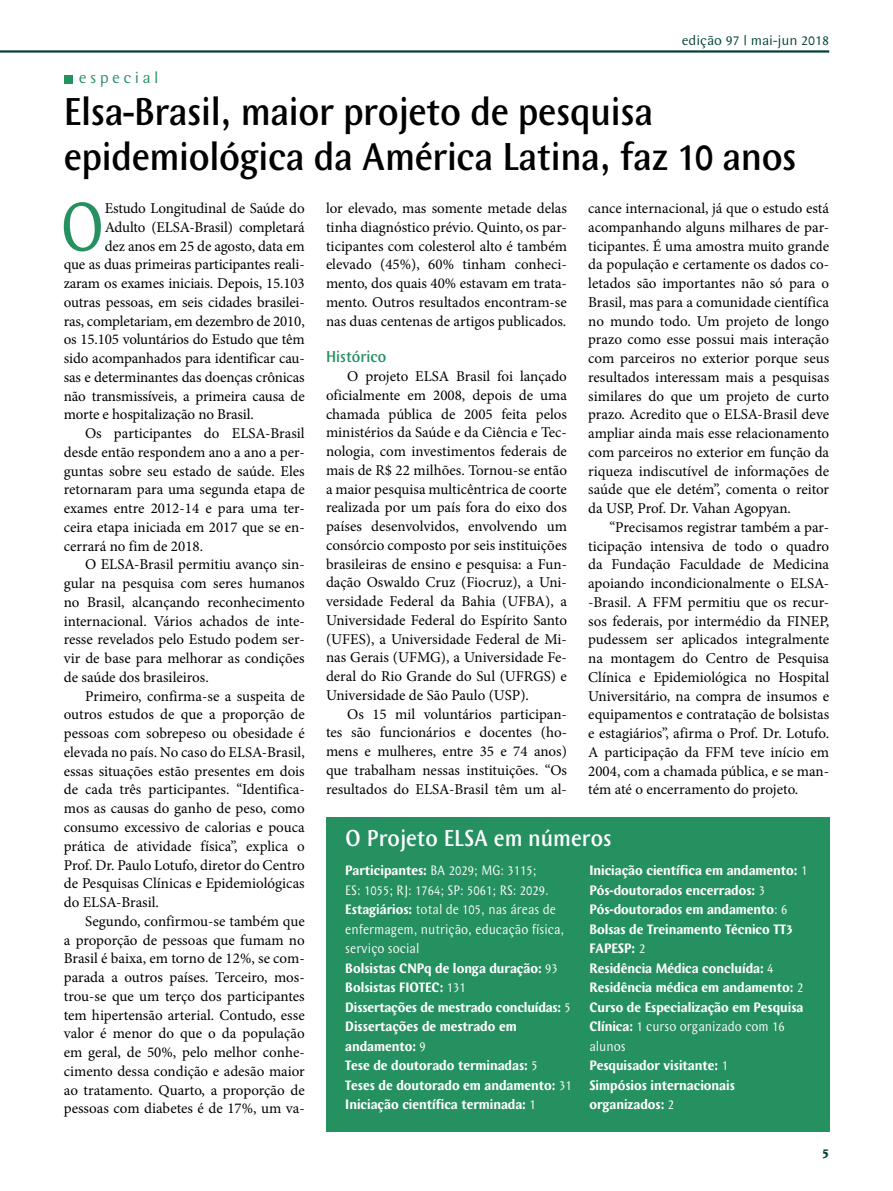
<style>
.page{position:relative;width:893px;height:1191px;background:#fff}
.page>*{position:absolute;margin:0;border:0;box-sizing:border-box;transform-origin:0 0}
.t1{font:71.25px "Wunderlich";color:#259060;scale:.9 1}
.t2{font:500 40.5px/45px "Wunderlich";letter-spacing:-.01em;color:#000;scale:.9 1}
.t3{font:500 24px "Wunderlich";color:#fff;scale:.9 1}
.t4{font:500 16.5px "Wunderlich";color:#259060;scale:.9 1}
.t5{font:16.5px "Wunderlich";letter-spacing:.2em;color:#259060}
.t6{font:15px/18.8px "Minion Pro";letter-spacing:-.005em;color:#000;text-align:justify}
.t7{font:700 14.25px/19.5px "Wunderlich";color:#fff;scale:.9 1}
.t8{font:14.25px "Wunderlich";color:#004136}
.t9{font:700 14.25px "Wunderlich";color:#004136}
.s1{font-weight:400}
</style>
<div class="page">
<div style="left:64px;top:75px;width:9px;height:9px;background:#259060"></div>
<hr style="left:0;top:50px;width:829px;height:3px;background:#004136">
<div style="left:326px;top:816px;width:503px;height:315px;background:#259060"></div>
<p class="t8" style="left:682px;top:32px;width:149px">edição 97 | mai-jun 2018</p>
<p class="t5" style="left:79px;top:69px;width:81px">especial</p>
<h2 class="t2" style="left:64px;top:89px;width:816px">Elsa-Brasil, maior projeto de pesquisa epidemiológica da América Latina, faz 10 anos</h2>
<h1 class="t1" style="left:59px;top:187px;width:53px">O</h1>
<p class="t6" style="left:105px;top:199px;width:201px">Estudo Longitudinal de Saúde do</p>
<p class="t6" style="left:105px;top:218px;width:201px">Adulto (ELSA-Brasil) completará</p>
<p class="t6" style="left:105px;top:236px;width:201px">dez anos em 25 de agosto, data em</p>
<p class="t6" style="left:64px;top:255px;width:242px">que as duas primeiras participantes reali-</p>
<p class="t6" style="left:64px;top:274px;width:242px">zaram os exames iniciais. Depois, 15.103</p>
<p class="t6" style="left:64px;top:293px;width:242px">outras pessoas, em seis cidades brasilei-</p>
<p class="t6" style="left:64px;top:311px;width:242px">ras, completariam, em dezembro de 2010,</p>
<p class="t6" style="left:64px;top:330px;width:242px">os 15.105 voluntários do Estudo que têm</p>
<p class="t6" style="left:64px;top:349px;width:242px">sido acompanhados para identificar cau-</p>
<p class="t6" style="left:64px;top:368px;width:242px">sas e determinantes das doenças crônicas</p>
<p class="t6" style="left:64px;top:386px;width:242px">não transmissíveis, a primeira causa de</p>
<p class="t6" style="left:64px;top:405px;width:191px">morte e hospitalização no Brasil.</p>
<p class="t6" style="left:85px;top:424px;width:221px">Os participantes do ELSA-Brasil</p>
<p class="t6" style="left:64px;top:443px;width:242px">desde então respondem ano a ano a per-</p>
<p class="t6" style="left:64px;top:461px;width:242px">guntas sobre seu estado de saúde. Eles</p>
<p class="t6" style="left:64px;top:480px;width:242px">retornaram para uma segunda etapa de</p>
<p class="t6" style="left:64px;top:499px;width:242px">exames entre 2012-14 e para uma ter-</p>
<p class="t6" style="left:64px;top:518px;width:242px">ceira etapa iniciada em 2017 que se en-</p>
<p class="t6" style="left:64px;top:536px;width:141px">cerrará no fim de 2018.</p>
<p class="t6" style="left:85px;top:555px;width:221px">O ELSA-Brasil permitiu avanço sin-</p>
<p class="t6" style="left:64px;top:574px;width:242px">gular na pesquisa com seres humanos</p>
<p class="t6" style="left:64px;top:593px;width:242px">no Brasil, alcançando reconhecimento</p>
<p class="t6" style="left:64px;top:611px;width:242px">internacional. Vários achados de inte-</p>
<p class="t6" style="left:64px;top:630px;width:242px">resse revelados pelo Estudo podem ser-</p>
<p class="t6" style="left:64px;top:649px;width:242px">vir de base para melhorar as condições</p>
<p class="t6" style="left:64px;top:668px;width:147px">de saúde dos brasileiros.</p>
<p class="t6" style="left:85px;top:686px;width:221px">Primeiro, confirma-se a suspeita de</p>
<p class="t6" style="left:64px;top:705px;width:242px">outros estudos de que a proporção de</p>
<p class="t6" style="left:64px;top:724px;width:242px">pessoas com sobrepeso ou obesidade é</p>
<p class="t6" style="left:64px;top:743px;width:242px">elevada no país. No caso do ELSA-Brasil,</p>
<p class="t6" style="left:64px;top:761px;width:242px">essas situações estão presentes em dois</p>
<p class="t6" style="left:64px;top:780px;width:242px">de cada três participantes. “Identifica-</p>
<p class="t6" style="left:64px;top:799px;width:242px">mos as causas do ganho de peso, como</p>
<p class="t6" style="left:64px;top:818px;width:242px">consumo excessivo de calorias e pouca</p>
<p class="t6" style="left:64px;top:836px;width:242px">prática de atividade física”, explica o</p>
<p class="t6" style="left:64px;top:855px;width:242px">Prof. Dr. Paulo Lotufo, diretor do Centro</p>
<p class="t6" style="left:64px;top:874px;width:242px">de Pesquisas Clínicas e Epidemiológicas</p>
<p class="t6" style="left:64px;top:893px;width:97px">do ELSA-Brasil.</p>
<p class="t6" style="left:85px;top:911px;width:221px">Segundo, confirmou-se também que</p>
<p class="t6" style="left:64px;top:930px;width:242px">a proporção de pessoas que fumam no</p>
<p class="t6" style="left:64px;top:949px;width:242px">Brasil é baixa, em torno de 12%, se com-</p>
<p class="t6" style="left:64px;top:968px;width:242px">parada a outros países. Terceiro, mos-</p>
<p class="t6" style="left:64px;top:986px;width:242px">trou-se que um terço dos participantes</p>
<p class="t6" style="left:64px;top:1005px;width:242px">tem hipertensão arterial. Contudo, esse</p>
<p class="t6" style="left:64px;top:1024px;width:242px">valor é menor do que o da população</p>
<p class="t6" style="left:64px;top:1043px;width:242px">em geral, de 50%, pelo melhor conhe-</p>
<p class="t6" style="left:64px;top:1061px;width:242px">cimento dessa condição e adesão maior</p>
<p class="t6" style="left:64px;top:1080px;width:242px">ao tratamento. Quarto, a proporção de</p>
<p class="t6" style="left:64px;top:1099px;width:242px">pessoas com diabetes é de 17%, um va-</p>
<p class="t6" style="left:326px;top:199px;width:242px">lor elevado, mas somente metade delas tinha diagnóstico prévio. Quinto, os par&shy;ticipantes com colesterol alto é também elevado (45%), 60% tinham conheci&shy;mento, dos quais 40% estavam em trata&shy;mento. Outros resultados encontram-se nas duas centenas de artigos publicados.</p>
<p class="t4" style="left:326px;top:347px;width:69px">Histórico</p>
<p class="t6" style="left:326px;top:367px;width:242px;text-indent:21px">O projeto ELSA Brasil foi lançado oficialmente em 2008, depois de uma chamada pública de 2005 feita pelos ministérios da Saúde e da Ciência e Tec&shy;nologia, com investimentos federais de mais de R$ 22 milhões. Tornou-se então a maior pesquisa multicêntrica de coorte realizada por um país fora do eixo dos países desenvolvidos, envolvendo um consórcio composto por seis instituições brasileiras de ensino e pesquisa: a Fun&shy;dação Oswaldo Cruz (Fiocruz), a Uni&shy;versidade Federal da Bahia (UFBA), a Universidade Federal do Espírito Santo (UFES), a Universidade Federal de Mi&shy;nas Gerais (UFMG), a Universidade Fe&shy;deral do Rio Grande do Sul (UFRGS) e Universidade de São Paulo (USP).</p>
<p class="t6" style="left:326px;top:704px;width:242px;text-indent:21px">Os 15 mil voluntários participan&shy;tes são funcionários e docentes (ho&shy;mens e mulheres, entre 35 e 74 anos) que trabalham nessas instituições. “Os resultados do ELSA-Brasil têm um al-</p>
<p class="t6" style="left:588px;top:199px;width:242px">cance internacional, já que o estudo está acompanhando alguns milhares de par&shy;ticipantes. É uma amostra muito grande da população e certamente os dados co&shy;letados são importantes não só para o Brasil, mas para a comunidade científica no mundo todo. Um projeto de longo prazo como esse possui mais interação com parceiros no exterior porque seus resultados interessam mais a pesquisas similares do que um projeto de curto prazo. Acredito que o ELSA-Brasil deve ampliar ainda mais esse relacionamento com parceiros no exterior em função da riqueza indiscutível de informações de saúde que ele detém”, comenta o reitor da USP, Prof. Dr. Vahan Agopyan.</p>
<p class="t6" style="left:588px;top:518px;width:242px;text-indent:21px">“Precisamos registrar também a par&shy;ticipação intensiva de todo o quadro da Fundação Faculdade de Medicina apoiando incondicionalmente o ELSA--Brasil. A FFM permitiu que os recur&shy;sos federais, por intermédio da FINEP, pudessem ser aplicados integralmente na montagem do Centro de Pesquisa Clínica e Epidemiológica no Hospital Universitário, na compra de insumos e equipamentos e contratação de bolsistas e estagiários”, afirma o Prof. Dr. Lotufo.<br>A participação da FFM teve início em 2004, com a chamada pública, e se man&shy;tém até o encerramento do projeto.</p>
<h3 class="t3" style="left:345px;top:824px;width:297px">O Projeto ELSA em números</h3>
<p class="t7" style="left:345px;top:860px;width:253px">Participantes: <span class="s1">BA 2029; MG: 3115;<br>ES: 1055; RJ: 1764; SP: 5061; RS: 2029.<br></span>Estagiários: <span class="s1">total de 105, nas áreas de enfermagem, nutrição, educação física, serviço social<br></span>Bolsistas CNPq de longa duração: <span class="s1">93<br></span>Bolsistas FIOTEC: <span class="s1">131<br></span>Dissertações de mestrado concluídas: <span class="s1">5<br></span>Dissertações de mestrado em andamento: <span class="s1">9<br></span>Tese de doutorado terminadas: <span class="s1">5<br></span>Teses de doutorado em andamento: <span class="s1">31<br></span>Iniciação científica terminada: <span class="s1">1</span></p>
<p class="t7" style="left:589px;top:860px;width:244px">Iniciação científica em andamento: <span class="s1">1<br></span>Pós-doutorados encerrados: <span class="s1">3<br></span>Pós-doutorados em andamento<span class="s1">: 6<br></span>Bolsas de Treinamento Técnico TT3<br>FAPESP: <span class="s1">2<br></span>Residência Médica concluída: <span class="s1">4<br></span>Residência médica em andamento: <span class="s1">2<br></span>Curso de Especialização em Pesquisa<br>Clínica: <span class="s1">1 curso organizado com 16 alunos<br></span>Pesquisador visitante: <span class="s1">1<br></span>Simpósios internacionais organizados: <span class="s1">2</span></p>
<p class="t9" style="left:822px;top:1145px;width:9px">5</p>
</div>
